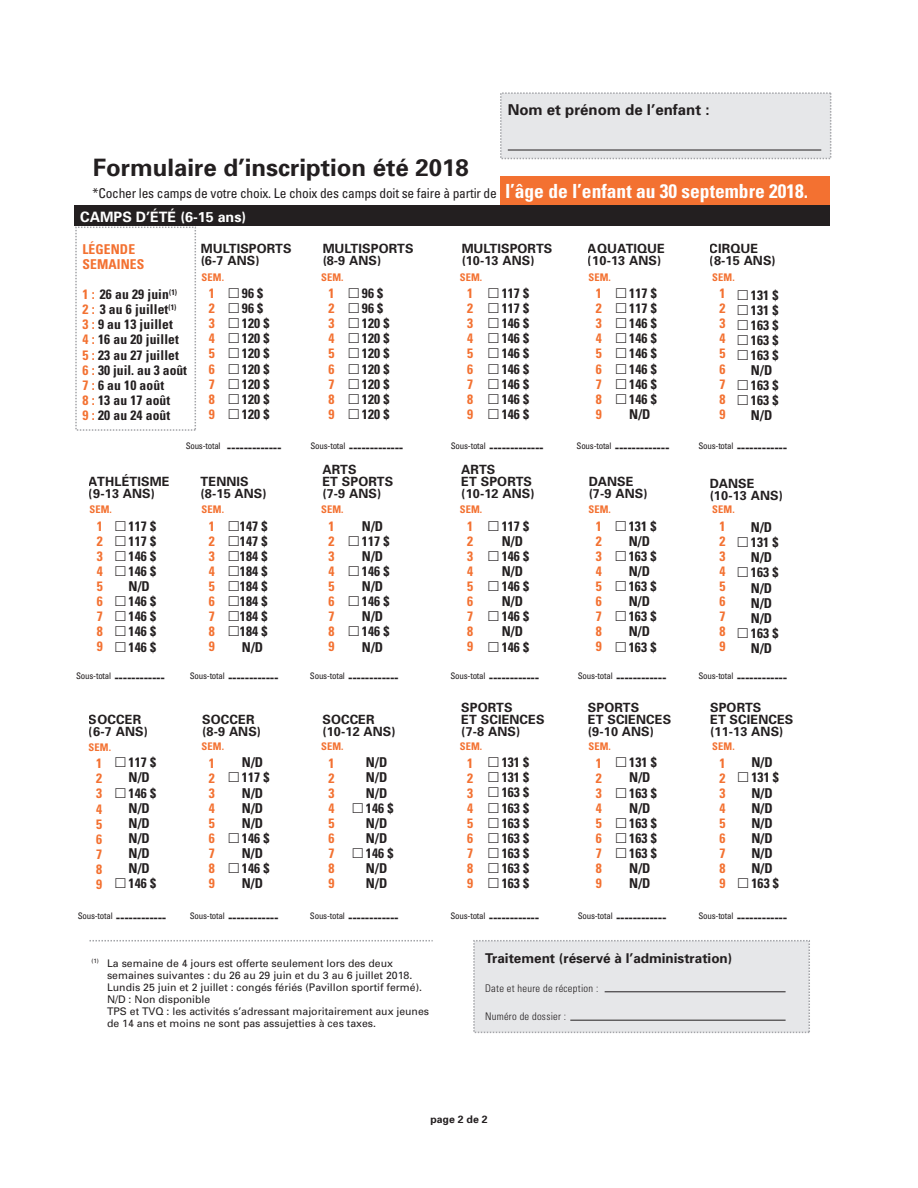
<style>
.page{position:relative;width:918px;height:1188px;background:#fff}
.page>*{position:absolute;margin:0;border:0;box-sizing:border-box;transform-origin:0 0}
.t1{font:700 24px "Univers";color:#231f20}
.t2{font:700 15px "Univers";color:#231f20}
.t3{font:700 14.25px "Univers";color:#fff}
.t4{font:700 condensed 13.5px/15.1px "Univers";letter-spacing:.01em;color:#231f20}
.t5{font:700 13.5px "Univers";color:#231f20}
.t6{font:700 condensed 13.5px/15.1px "Univers";letter-spacing:.01em;color:#f37131;text-align:justify}
.t7{font:condensed 13.5px "Univers";letter-spacing:-.015em;color:#231f20}
.t8{font:700 12.75px/12px "Univers";letter-spacing:.01em;color:#231f20}
.t9{font:10.5px/12px "Univers";color:#231f20}
.t10{font:700 condensed 10.5px "Univers";letter-spacing:.01em;color:#f37131}
.t11{font:300 condensed 10.5px "Univers";letter-spacing:.025em;color:#231f20}
.t12{font:700 10.5px "Univers";color:#231f20}
.s1{font-weight:700;font-size:19.5px;color:#fff}
.s2{color:#f37131}
</style>
<div class="page">
<div style="left:500px;top:92px;width:331px;height:67px;background:#e6e7e9;border:2px dashed #a4a5a9"></div>
<hr style="left:508px;top:150px;width:313px;height:1px;background:#231f20">
<div style="left:473px;top:940px;width:337px;height:93px;background:#e6e7e9;border:2px dashed #a4a5a9"></div>
<div style="left:500px;top:177px;width:330px;height:28px;background:#f37131"></div>
<hr style="left:605px;top:991px;width:181px;height:1px;background:#231f20">
<hr style="left:570px;top:1020px;width:216px;height:1px;background:#231f20">
<div style="left:75px;top:205px;width:755px;height:21px;background:#231f20"></div>
<svg style="left:89px;top:940px;width:344px;height:1px"></svg>
<div style="left:75px;top:227px;width:121px;height:204px;border:2px dashed #a4a5a9"></div>
<h1 class="t1" style="left:93px;top:152px;width:378px">Formulaire d’inscription été 2018</h1>
<p class="t2" style="left:508px;top:101px;width:203px">Nom et prénom de l’enfant :</p>
<p class="t7" style="left:93px;top:184px;width:717px">*Cocher les camps de votre choix. Le choix des camps doit se faire à partir de <span class="s1">l’âge de l’enfant au 30 septembre 2018.</span></p>
<p class="t3" style="left:80px;top:208px;width:168px">CAMPS D’ÉTÉ (6-15 ans)</p>
<p class="t6" style="left:82px;top:241px;width:63px">LÉGENDE<br>SEMAINES</p>
<p class="t4" style="left:82px;top:287px;width:106px"><span class="s2">1 :</span> 26 au 29 juin<sup>(1)<br></sup><span class="s2">2 :</span> 3 au 6 juillet<sup>(1)<br></sup><span class="s2">3 :</span> 9 au 13 juillet<br><span class="s2">4 :</span> 16 au 20 juillet<br><span class="s2">5 :</span> 23 au 27 juillet<br><span class="s2">6 :</span> 30 juil. au 3 août<br><span class="s2">7 :</span> 6 au 10 août<br><span class="s2">8 :</span> 13 au 17 août<br><span class="s2">9 :</span> 20 au 24 août</p>
<p class="t8" style="left:201px;top:242px;width:93px">MULTISPORTS (6-7 ANS)</p>
<p class="t10" style="left:202px;top:271px;width:24px">SEM.</p>
<p class="t6" style="left:209px;top:285px;width:8px">1<br>2<br>3<br>4<br>5<br>6<br>7<br>8<br>9</p>
<p class="t4" style="left:242px;top:285px;width:29px">96 $<br>96 $<br>120 $<br>120 $<br>120 $<br>120 $<br>120 $<br>120 $<br>120 $</p>
<p class="t8" style="left:322px;top:242px;width:93px">MULTISPORTS (8-9 ANS)</p>
<p class="t10" style="left:321px;top:271px;width:24px">SEM.</p>
<p class="t6" style="left:329px;top:285px;width:8px">1<br>2<br>3<br>4<br>5<br>6<br>7<br>8<br>9</p>
<p class="t4" style="left:362px;top:285px;width:29px">96 $<br>96 $<br>120 $<br>120 $<br>120 $<br>120 $<br>120 $<br>120 $<br>120 $</p>
<p class="t8" style="left:461px;top:242px;width:93px">MULTISPORTS (10-13 ANS)</p>
<p class="t10" style="left:460px;top:271px;width:24px">SEM.</p>
<p class="t6" style="left:467px;top:285px;width:8px">1<br>2<br>3<br>4<br>5<br>6<br>7<br>8<br>9</p>
<p class="t4" style="left:502px;top:285px;width:29px;text-align:justify">117 $ 117 $ 146 $ 146 $ 146 $ 146 $ 146 $ 146 $ 146 $</p>
<p class="t8" style="left:588px;top:242px;width:79px">AQUATIQUE (10-13 ANS)</p>
<p class="t10" style="left:589px;top:271px;width:24px">SEM.</p>
<p class="t6" style="left:596px;top:285px;width:8px">1<br>2<br>3<br>4<br>5<br>6<br>7<br>8<br>9</p>
<p class="t4" style="left:629px;top:285px;width:29px;text-align:justify">117 $ 117 $ 146 $ 146 $ 146 $ 146 $ 146 $ 146 $ N/D</p>
<p class="t8" style="left:710px;top:242px;width:68px">CIRQUE (8-15 ANS)</p>
<p class="t10" style="left:712px;top:271px;width:24px">SEM.</p>
<p class="t6" style="left:720px;top:285px;width:8px">1<br>2<br>3<br>4<br>5<br>6<br>7<br>8<br>9</p>
<p class="t4" style="left:751px;top:287px;width:29px">131 $<br>131 $<br>163 $<br>163 $<br>163 $<br>N/D<br>163 $<br>163 $<br>N/D</p>
<p class="t5" style="left:186px;top:439px;width:97px"><sup>Sous-total</sup> -------------</p>
<p class="t5" style="left:451px;top:439px;width:94px"><sup>Sous-total</sup> -------------</p>
<p class="t5" style="left:577px;top:439px;width:94px"><sup>Sous-total</sup> -------------</p>
<p class="t5" style="left:311px;top:439px;width:94px"><sup>Sous-total</sup> -------------</p>
<p class="t5" style="left:698px;top:439px;width:90px"><sup>Sous-total</sup> ------------</p>
<p class="t8" style="left:89px;top:475px;width:82px">ATHLÉTISME (9-13 ANS)</p>
<p class="t8" style="left:201px;top:475px;width:68px">TENNIS (8-15 ANS)</p>
<p class="t8" style="left:322px;top:463px;width:72px">ARTS<br>ET SPORTS (7-9 ANS)</p>
<p class="t8" style="left:461px;top:463px;width:75px">ARTS<br>ET SPORTS (10-12 ANS)</p>
<p class="t8" style="left:589px;top:475px;width:61px">DANSE (7-9 ANS)</p>
<p class="t8" style="left:710px;top:477px;width:75px">DANSE (10-13 ANS)</p>
<p class="t10" style="left:89px;top:503px;width:24px">SEM.</p>
<p class="t10" style="left:202px;top:503px;width:24px">SEM.</p>
<p class="t10" style="left:321px;top:503px;width:24px">SEM.</p>
<p class="t10" style="left:460px;top:503px;width:24px">SEM.</p>
<p class="t10" style="left:589px;top:503px;width:24px">SEM.</p>
<p class="t10" style="left:712px;top:503px;width:24px">SEM.</p>
<p class="t6" style="left:97px;top:518px;width:8px">1<br>2<br>3<br>4<br>5<br>6<br>7<br>8<br>9</p>
<p class="t4" style="left:129px;top:518px;width:29px">117 $<br>117 $<br>146 $<br>146 $<br>N/D<br>146 $<br>146 $<br>146 $<br>146 $</p>
<p class="t6" style="left:209px;top:518px;width:8px">1<br>2<br>3<br>4<br>5<br>6<br>7<br>8<br>9</p>
<p class="t4" style="left:240px;top:518px;width:29px;text-align:justify">147 $ 147 $ 184 $ 184 $ 184 $ 184 $ 184 $ 184 $ N/D</p>
<p class="t6" style="left:329px;top:518px;width:8px">1<br>2<br>3<br>4<br>5<br>6<br>7<br>8<br>9</p>
<p class="t4" style="left:362px;top:518px;width:29px">N/D<br>117 $<br>N/D<br>146 $<br>N/D<br>146 $<br>N/D<br>146 $<br>N/D</p>
<p class="t6" style="left:467px;top:518px;width:8px">1<br>2<br>3<br>4<br>5<br>6<br>7<br>8<br>9</p>
<p class="t4" style="left:502px;top:518px;width:29px">117 $<br>N/D<br>146 $<br>N/D<br>146 $<br>N/D<br>146 $<br>N/D<br>146 $</p>
<p class="t6" style="left:596px;top:518px;width:8px">1<br>2<br>3<br>4<br>5<br>6<br>7<br>8<br>9</p>
<p class="t4" style="left:629px;top:518px;width:29px">131 $<br>N/D<br>163 $<br>N/D<br>163 $<br>N/D<br>163 $<br>N/D<br>163 $</p>
<p class="t6" style="left:720px;top:518px;width:8px">1<br>2<br>3<br>4<br>5<br>6<br>7<br>8<br>9</p>
<p class="t4" style="left:751px;top:520px;width:29px">N/D<br>131 $<br>N/D<br>163 $<br>N/D<br>N/D<br>N/D<br>163 $<br>N/D</p>
<p class="t5" style="left:76px;top:668px;width:90px"><sup>Sous-total</sup> ------------</p>
<p class="t5" style="left:190px;top:668px;width:90px"><sup>Sous-total</sup> ------------</p>
<p class="t5" style="left:310px;top:668px;width:90px"><sup>Sous-total</sup> ------------</p>
<p class="t5" style="left:451px;top:668px;width:90px"><sup>Sous-total</sup> ------------</p>
<p class="t5" style="left:578px;top:668px;width:90px"><sup>Sous-total</sup> ------------</p>
<p class="t5" style="left:698px;top:668px;width:90px"><sup>Sous-total</sup> ------------</p>
<p class="t8" style="left:89px;top:713px;width:61px">SOCCER (6-7 ANS)</p>
<p class="t8" style="left:202px;top:713px;width:61px">SOCCER (8-9 ANS)</p>
<p class="t8" style="left:322px;top:713px;width:75px">SOCCER (10-12 ANS)</p>
<p class="t8" style="left:461px;top:701px;width:85px">SPORTS<br>ET SCIENCES (7-8 ANS)</p>
<p class="t8" style="left:588px;top:701px;width:85px">SPORTS<br>ET SCIENCES (9-10 ANS)</p>
<p class="t8" style="left:710px;top:701px;width:85px">SPORTS<br>ET SCIENCES (11-13 ANS)</p>
<p class="t10" style="left:89px;top:741px;width:24px">SEM.</p>
<p class="t10" style="left:202px;top:740px;width:24px">SEM.</p>
<p class="t10" style="left:321px;top:740px;width:24px">SEM.</p>
<p class="t10" style="left:460px;top:740px;width:24px">SEM.</p>
<p class="t10" style="left:589px;top:740px;width:24px">SEM.</p>
<p class="t10" style="left:712px;top:740px;width:24px">SEM.</p>
<p class="t6" style="left:96px;top:756px;width:8px">1<br>2<br>3<br>4<br>5<br>6<br>7<br>8<br>9</p>
<p class="t4" style="left:129px;top:755px;width:29px">117 $<br>N/D<br>146 $<br>N/D<br>N/D<br>N/D<br>N/D<br>N/D<br>146 $</p>
<p class="t6" style="left:209px;top:755px;width:8px">1<br>2<br>3<br>4<br>5<br>6<br>7<br>8<br>9</p>
<p class="t4" style="left:242px;top:755px;width:29px">N/D<br>117 $<br>N/D<br>N/D<br>N/D<br>146 $<br>N/D<br>146 $<br>N/D</p>
<p class="t4" style="left:366px;top:755px;width:29px">N/D<br>N/D<br>N/D<br>146 $<br>N/D<br>N/D<br>146 $<br>N/D<br>N/D</p>
<p class="t4" style="left:502px;top:755px;width:29px;text-align:justify">131 $ 131 $ 163 $ 163 $ 163 $ 163 $ 163 $ 163 $ 163 $</p>
<p class="t6" style="left:329px;top:755px;width:8px">1<br>2<br>3<br>4<br>5<br>6<br>7<br>8<br>9</p>
<p class="t6" style="left:467px;top:755px;width:8px">1<br>2<br>3<br>4<br>5<br>6<br>7<br>8<br>9</p>
<p class="t6" style="left:596px;top:755px;width:8px">1<br>2<br>3<br>4<br>5<br>6<br>7<br>8<br>9</p>
<p class="t4" style="left:629px;top:755px;width:29px">131 $<br>N/D<br>163 $<br>N/D<br>163 $<br>163 $<br>163 $<br>N/D<br>N/D</p>
<p class="t6" style="left:720px;top:755px;width:8px">1<br>2<br>3<br>4<br>5<br>6<br>7<br>8<br>9</p>
<p class="t4" style="left:751px;top:755px;width:29px">N/D<br>131 $<br>N/D<br>N/D<br>N/D<br>N/D<br>N/D<br>N/D<br>163 $</p>
<p class="t5" style="left:78px;top:908px;width:90px"><sup>Sous-total</sup> ------------</p>
<p class="t5" style="left:190px;top:908px;width:90px"><sup>Sous-total</sup> ------------</p>
<p class="t5" style="left:310px;top:908px;width:90px"><sup>Sous-total</sup> ------------</p>
<p class="t5" style="left:451px;top:908px;width:90px"><sup>Sous-total</sup> ------------</p>
<p class="t5" style="left:578px;top:908px;width:90px"><sup>Sous-total</sup> ------------</p>
<p class="t5" style="left:698px;top:908px;width:90px"><sup>Sous-total</sup> ------------</p>
<p class="t9" style="left:107px;top:957px;width:324px;text-indent:-16px"><sup>(1)</sup> La semaine de 4 jours est offerte seulement lors des deux semaines suivantes : du 26 au 29 juin et du 3 au 6 juillet 2018.<br>Lundis 25 juin et 2 juillet : congés fériés (Pavillon sportif fermé).<br>N/D : Non disponible<br>TPS et TVQ : les activités s’adressant majoritairement aux jeunes de 14 ans et moins ne sont pas assujetties à ces taxes.</p>
<p class="t5" style="left:485px;top:950px;width:249px">Traitement (réservé à l’administration)</p>
<p class="t11" style="left:485px;top:982px;width:115px">Date et heure de réception :</p>
<p class="t11" style="left:485px;top:1010px;width:83px">Numéro de dossier :</p>
<p class="t12" style="left:430px;top:1113px;width:59px">page 2 de 2</p>
</div>
